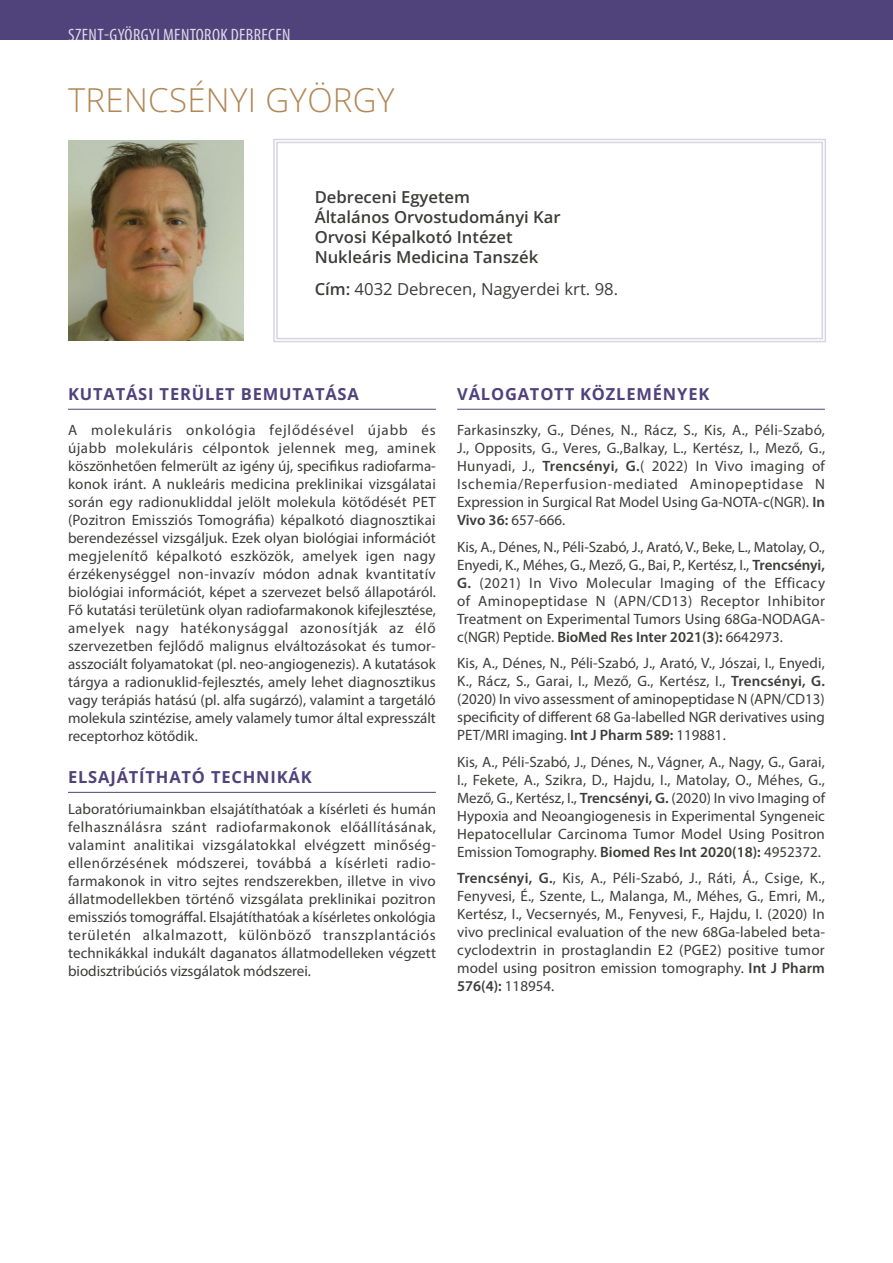
<style>
.page{position:relative;width:893px;height:1263px;background:#fff}
.page>*{position:absolute;margin:0;border:0;box-sizing:border-box;transform-origin:0 0}
.t1{font:33px "Open Sans";letter-spacing:.01em;color:#b28755}
.t2{font:condensed 18px "Myriad Pro";letter-spacing:.02em;color:#fff}
.t3{font:600 16.5px/19.8px "Open Sans";color:#3c3c3b}
.t4{font:700 16.5px "Open Sans";letter-spacing:.05em;color:#50427b}
.t5{font:16.5px "Open Sans";color:#3c3c3b}
.t6{font:15px/18px "Myriad Pro";color:#3c3c3b;text-align:justify}
.s1{font-weight:600}
</style>
<div class="page">
<div style="left:0;top:0;width:893px;height:40px;background:#50427b"></div>
<svg style="left:273px;top:138px;width:553px;height:205px"></svg>
<div style="left:276px;top:142px;width:547px;height:197px;border:1px solid #d8d4e3"></div>
<hr style="left:68px;top:409px;width:368px;height:1px;background:#50427b">
<hr style="left:68px;top:792px;width:368px;height:1px;background:#50427b">
<hr style="left:457px;top:409px;width:368px;height:1px;background:#50427b">
<img style="left:68px;top:141px;width:176px;height:199px">
<p class="t2" style="left:68px;top:24px;width:224px">SZENT-GYÖRGYI MENTOROK DEBRECEN</p>
<h1 class="t1" style="left:68px;top:77px;width:328px">TRENCSÉNYI GYÖRGY</h1>
<p class="t3" style="left:315px;top:187px;width:248px">Debreceni Egyetem<br>Általános Orvostudományi Kar<br>Orvosi Képalkotó Intézet<br>Nukleáris Medicina Tanszék</p>
<p class="t5" style="left:315px;top:278px;width:305px"><span class="s1">Cím:</span> 4032 Debrecen, Nagyerdei krt. 98.</p>
<p class="t4" style="left:68px;top:383px;width:292px">KUTATÁSI TERÜLET BEMUTATÁSA</p>
<p class="t6" style="left:68px;top:421px;width:369px">A molekuláris onkológia fejlődésével újabb és újabb molekuláris célpontok jelennek meg, aminek köszönhetően felmerült az igény új, specifikus radiofarma&shy;konok iránt. A nukleáris medicina preklinikai vizsgálatai során egy radionukliddal jelölt molekula kötődését PET (Pozitron Emissziós Tomográfia) képalkotó diagnosztikai berendezéssel vizsgáljuk. Ezek olyan biológiai információt megjelenítő képalkotó eszközök, amelyek igen nagy érzékenységgel non-invazív módon adnak kvantitatív biológiai információt, képet a szervezet belső állapotáról.<br>Fő kutatási területünk olyan radiofarmakonok kifejlesztése, amelyek nagy hatékonysággal azonosítják az élő szervezetben fejlődő malignus elváltozásokat és tumor&shy;asszociált folyamatokat (pl. neo-angiogenezis). A kutatások tárgya a radionuklid-fejlesztés, amely lehet diagnosztikus vagy terápiás hatású (pl. alfa sugárzó), valamint a targetáló molekula szintézise, amely valamely tumor által expresszált receptorhoz kötődik.</p>
<p class="t4" style="left:68px;top:766px;width:245px">ELSAJÁTÍTHATÓ TECHNIKÁK</p>
<p class="t6" style="left:68px;top:800px;width:370px">Laboratóriumainkban elsajátíthatóak a kísérleti és humán felhasználásra szánt radiofarmakonok előállításának, valamint analitikai vizsgálatokkal elvégzett minőség&shy;ellenőrzésének módszerei, továbbá a kísérleti radio&shy;farmakonok in vitro sejtes rendszerekben, illetve in vivo állatmodellekben történő vizsgálata preklinikai pozitron emissziós tomográffal. Elsajátíthatóak a kísérletes onkológia területén alkalmazott, különböző transzplantációs technikákkal indukált daganatos állatmodelleken végzett biodisztribúciós vizsgálatok módszerei.</p>
<p class="t4" style="left:457px;top:383px;width:254px">VÁLOGATOTT KÖZLEMÉNYEK</p>
<p class="t6" style="left:457px;top:421px;width:369px">Farkasinszky, G., Dénes, N., Rácz, S., Kis, A., Péli-Szabó, J., Opposits, G., Veres, G.,Balkay, L., Kertész, I., Mező, G., Hunyadi, J., <span class="s1">Trencsényi, G.</span>( 2022) In Vivo imaging of Ischemia/Reperfusion-mediated Aminopeptidase N Expression in Surgical Rat Model Using Ga-NOTA-c(NGR). <span class="s1">In Vivo 36:</span> 657-666.</p>
<p class="t6" style="left:457px;top:538px;width:370px">Kis, A., Dénes, N., Péli-Szabó, J., Arató, V., Beke, L., Matolay, O., Enyedi, K., Méhes, G., Mező, G., Bai, P., Kertész, I., <span class="s1">Trencsényi, G.</span> (2021) In Vivo Molecular Imaging of the Efficacy of Aminopeptidase N (APN/CD13) Receptor Inhibitor Treatment on Experimental Tumors Using 68Ga-NODAGA&shy;c(NGR) Peptide. <span class="s1">BioMed Res Inter 2021(3):</span> 6642973.</p>
<p class="t6" style="left:457px;top:654px;width:369px">Kis, A., Dénes, N., Péli-Szabó, J., Arató, V., Jószai, I., Enyedi, K., Rácz, S., Garai, I., Mező, G., Kertész, I., <span class="s1">Trencsényi, G. </span>(2020) In vivo assessment of aminopeptidase N (APN/CD13) specificity of different 68 Ga-labelled NGR derivatives using PET/MRI imaging. <span class="s1">Int J Pharm 589:</span> 119881.</p>
<p class="t6" style="left:457px;top:753px;width:369px">Kis, A., Péli-Szabó, J., Dénes, N., Vágner, A., Nagy, G., Garai, I., Fekete, A., Szikra, D., Hajdu, I., Matolay, O., Méhes, G., Mező, G., Kertész, I., <span class="s1">Trencsényi, G.</span> (2020) In vivo Imaging of Hypoxia and Neoangiogenesis in Experimental Syngeneic Hepatocellular Carcinoma Tumor Model Using Positron Emission Tomography. <span class="s1">Biomed Res Int 2020(18):</span> 4952372.</p>
<p class="t6" style="left:457px;top:869px;width:369px"><span class="s1">Trencsényi, G.</span>, Kis, A., Péli-Szabó, J., Ráti, Á., Csige, K., Fenyvesi, É., Szente, L., Malanga, M., Méhes, G., Emri, M., Kertész, I., Vecsernyés, M., Fenyvesi, F., Hajdu, I. (2020) In vivo preclinical evaluation of the new 68Ga-labeled beta&shy;cyclodextrin in prostaglandin E2 (PGE2) positive tumor model using positron emission tomography. <span class="s1">Int J Pharm 576(4):</span> 118954.</p>
</div>
